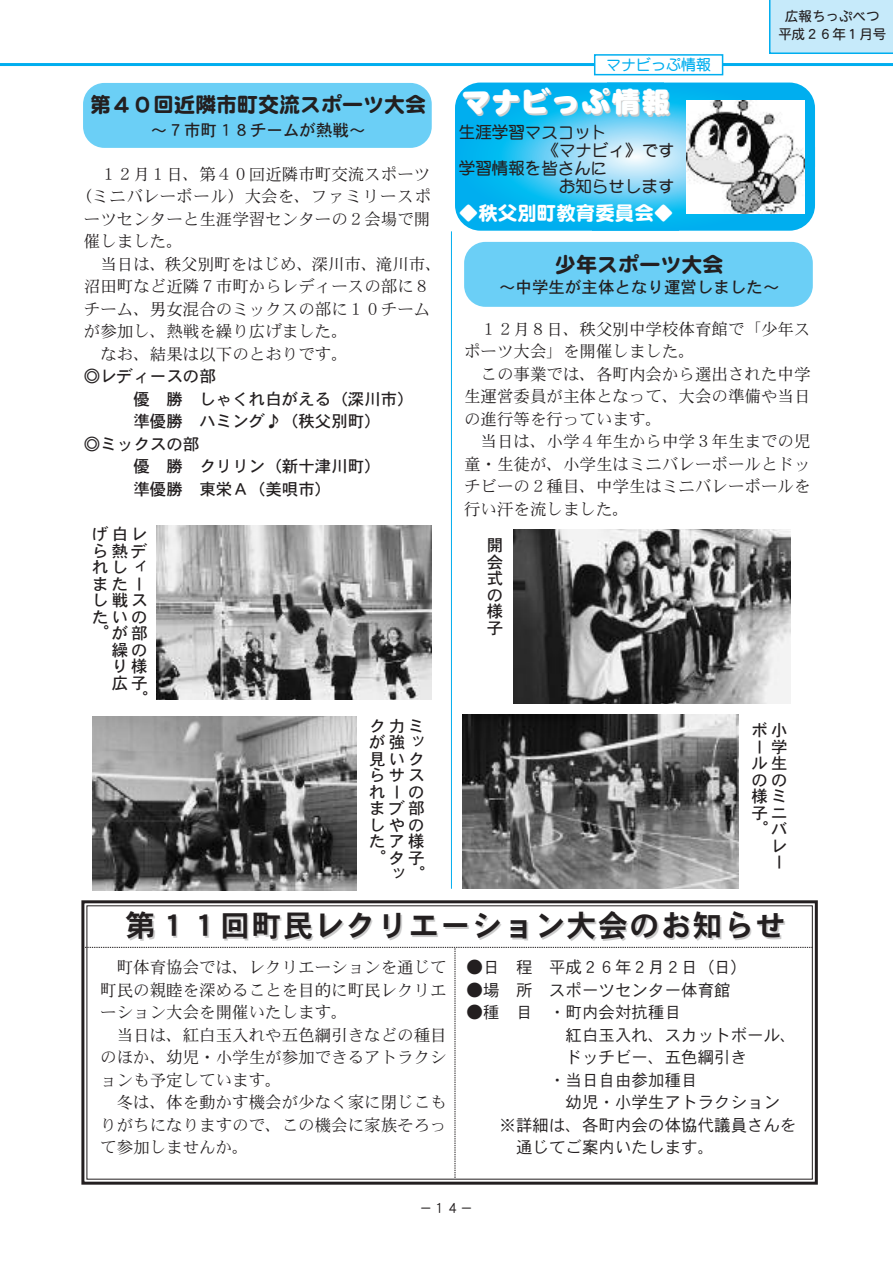
<style>
.page{position:relative;width:893px;height:1263px;background:#fff}
.page>*{position:absolute;margin:0;border:0;box-sizing:border-box;transform-origin:0 0}
.t1{font:30px "DFHS Gothic W7 WIN RKSJ H";letter-spacing:.05em;color:#231f20}
.t2{font:28.5px "DF Maru Gothic UB WIN RKSJ H";letter-spacing:.05em;color:#fff}
.t3{font:21px "DF Maru Gothic SB WIN RKSJ H";color:#231f20}
.t4{font:19.5px "DF Maru Gothic SB WIN RKSJ H";color:#fff}
.t5{font:16.5px/22.5px "DFHS Mincho W3 WIN RKSJ H";color:#231f20;text-align:justify}
.t6{font:16.5px/16.5px "DFHS Gothic W5 WIN RKSJ H";color:#231f20;text-align:right}
.t7{font:16.5px "DFHS Gothic W3 WIN RKSJ H";color:#231f20}
.t8{font:16.5px/16.5px "DFHS Gothic W5 WIN RKSJ H";letter-spacing:.18em;color:#231f20;text-align:right}
.t9{font:16.5px "DF Maru Gothic Bd WIN RKSJ H";color:#231f20}
.t10{font:16.5px "DFHS Mincho W3 WIN RKSJ H";letter-spacing:.05em;color:#231f20}
.t11{font:15px "DF Maru Gothic Bd WIN RKSJ H";color:#00aeef}
.t12{font:13.5px/18.1px "DFHS Maru Gothic W4 WINP RKSJ H";color:#231f20;text-align:center}
.t13{font:13.5px "DF Maru Gothic Bd WINP RKSJ H";color:#231f20}
</style>
<div class="page">
<div style="left:81px;top:900px;width:737px;height:285px;border:3px solid #231f20"></div>
<hr style="left:0;top:63px;width:893px;height:3px;background:#00aeef">
<div style="left:595px;top:56px;width:127px;height:18px;background:#fff"></div>
<div style="left:594px;top:54px;width:129px;height:21px;border:2px solid #00aeef"></div>
<svg style="left:455px;top:83px;width:360px;height:148px;background:#30c0f2"></svg>
<img style="left:687px;top:100px;width:117px;height:114px">
<img style="left:156px;top:526px;width:275px;height:174px">
<img style="left:514px;top:529px;width:276px;height:174px">
<img style="left:93px;top:716px;width:263px;height:174px">
<div style="left:83px;top:83px;width:349px;height:65px;background:#6bcff6;border-radius:21px"></div>
<div style="left:464px;top:242px;width:349px;height:65px;background:#6bcff6;border-radius:21px"></div>
<hr style="left:451px;top:231px;width:1px;height:658px;background:#00aeef">
<svg style="left:85px;top:947px;width:728px;height:231px"></svg>
<img style="left:462px;top:714px;width:277px;height:175px">
<div style="left:769px;top:0;width:124px;height:54px;background:#c6eafa"></div>
<p class="t3" style="left:90px;top:94px;width:338px">第４０回近隣市町交流スポーツ大会</p>
<p class="t6" style="left:151px;top:121px;width:216px">～７市町１８チームが熱戦～</p>
<p class="t5" style="left:100px;top:163px;width:331px">１２月１日、第４０回近隣市町交流スポーツ</p>
<p class="t10" style="left:76px;top:188px;width:357px">（ミニバレーボール）大会を、ファミリースポ</p>
<p class="t5" style="left:84px;top:208px;width:348px">ーツセンターと生涯学習センターの２会場で開</p>
<p class="t5" style="left:84px;top:230px;width:100px">催しました。</p>
<p class="t5" style="left:100px;top:253px;width:343px">当日は、秩父別町をはじめ、深川市、滝川市、</p>
<p class="t5" style="left:84px;top:275px;width:348px">沼田町など近隣７市町からレディースの部に８</p>
<p class="t5" style="left:84px;top:298px;width:348px">チーム、男女混合のミックスの部に１０チーム</p>
<p class="t5" style="left:84px;top:320px;width:265px">が参加し、熱戦を繰り広げました。</p>
<p class="t5" style="left:100px;top:343px;width:249px">なお、結果は以下のとおりです。</p>
<p class="t6" style="left:84px;top:368px;width:133px">◎レディースの部</p>
<p class="t6" style="left:133px;top:391px;width:282px">優 勝 しゃくれ白がえる（深川市）</p>
<p class="t6" style="left:133px;top:413px;width:249px">準優勝 ハミング♪（秩父別町）</p>
<p class="t6" style="left:84px;top:436px;width:117px">◎ミックスの部</p>
<p class="t6" style="left:133px;top:458px;width:249px">優 勝 クリリン（新十津川町）</p>
<p class="t6" style="left:133px;top:481px;width:199px">準優勝 東栄Ａ（美唄市）</p>
<p class="t6" style="left:92px;top:526px;width:57px;text-align:left">げ白レら熱デ</p>
<p class="t6" style="left:92px;top:554px;width:59px;line-height:20.1px">ィ<br>またー</p>
<p class="t8" style="left:92px;top:592px;width:57px">し戦スたいの。が部繰のり様広子。</p>
<p class="t6" style="left:92px;top:559px;width:38px">れし</p>
<p class="t6" style="left:369px;top:719px;width:59px;line-height:12.9px">ク力ミッ</p>
<p class="t8" style="left:369px;top:750px;width:57px">見いクらサスれーのまブ部しやのたア様。タ子。</p>
<p class="t6" style="left:369px;top:734px;width:38px">が強</p>
<p class="t6" style="left:391px;top:862px;width:18px">ッ</p>
<p class="t11" style="left:606px;top:57px;width:106px">マナビっぷ情報</p>
<h2 class="t2" style="left:462px;top:88px;width:210px">マナビっぷ情報</h2>
<p class="t9" style="left:459px;top:123px;width:150px">生涯学習マスコット</p>
<p class="t9" style="left:543px;top:141px;width:133px">《マナビィ》です</p>
<p class="t9" style="left:459px;top:159px;width:150px">学習情報を皆さんに</p>
<p class="t9" style="left:559px;top:177px;width:117px">お知らせします</p>
<p class="t4" style="left:459px;top:203px;width:216px">◆秩父別町教育委員会◆</p>
<p class="t12" style="left:778px;top:7px;width:109px">広報ちっぷべつ平成２６年１月号</p>
<p class="t3" style="left:555px;top:254px;width:169px">少年スポーツ大会</p>
<p class="t6" style="left:499px;top:279px;width:282px">～中学生が主体となり運営しました～</p>
<p class="t5" style="left:464px;top:317px;width:348px;text-indent:16px">１２月８日、秩父別中学校体育館で「少年スポーツ大会」を開催しました。</p>
<p class="t5" style="left:464px;top:362px;width:348px;text-indent:16px">この事業では、各町内会から選出された中学生運営委員が主体となって、大会の準備や当日の進行等を行っています。</p>
<p class="t5" style="left:464px;top:430px;width:348px;text-indent:16px">当日は、小学４年生から中学３年生までの児童・生徒が、小学生はミニバレーボールとドッチビーの２種目、中学生はミニバレーボールを行い汗を流しました。</p>
<p class="t6" style="left:487px;top:537px;width:18px;text-align:justify">開会式の様子</p>
<p class="t8" style="left:751px;top:722px;width:38px">ボ小ー学ル生のの様ミ子ニ。バレー</p>
<h1 class="t1" style="left:126px;top:911px;width:661px">第１１回町民レクリエーション大会のお知らせ</h1>
<p class="t5" style="left:100px;top:956px;width:348px;text-indent:16px">町体育協会では、レクリエーションを通じて町民の親睦を深めることを目的に町民レクリエーション大会を開催いたします。</p>
<p class="t5" style="left:100px;top:1023px;width:348px;text-indent:16px">当日は、紅白玉入れや五色綱引きなどの種目のほか、幼児・小学生が参加できるアトラクションも予定しています。</p>
<p class="t5" style="left:100px;top:1091px;width:348px;text-indent:16px">冬は、体を動かす機会が少なく家に閉じこもりがちになりますので、この機会に家族そろって参加しませんか。</p>
<p class="t7" style="left:467px;top:959px;width:282px">●日 程 平成２６年２月２日（日）</p>
<p class="t7" style="left:467px;top:981px;width:265px">●場 所 スポーツセンター体育館</p>
<p class="t7" style="left:467px;top:1004px;width:216px">●種 目 ・町内会対抗種目</p>
<p class="t7" style="left:566px;top:1026px;width:232px">紅白玉入れ、スカットボール、</p>
<p class="t7" style="left:566px;top:1049px;width:183px">ドッチビー、五色綱引き</p>
<p class="t7" style="left:549px;top:1071px;width:150px">・当日自由参加種目</p>
<p class="t7" style="left:566px;top:1094px;width:216px">幼児・小学生アトラクション</p>
<p class="t7" style="left:500px;top:1116px;width:298px">※詳細は、各町内会の体協代議員さんを</p>
<p class="t7" style="left:516px;top:1139px;width:199px">通じてご案内いたします。</p>
<p class="t13" style="left:419px;top:1201px;width:55px">－１４－</p>
</div>
